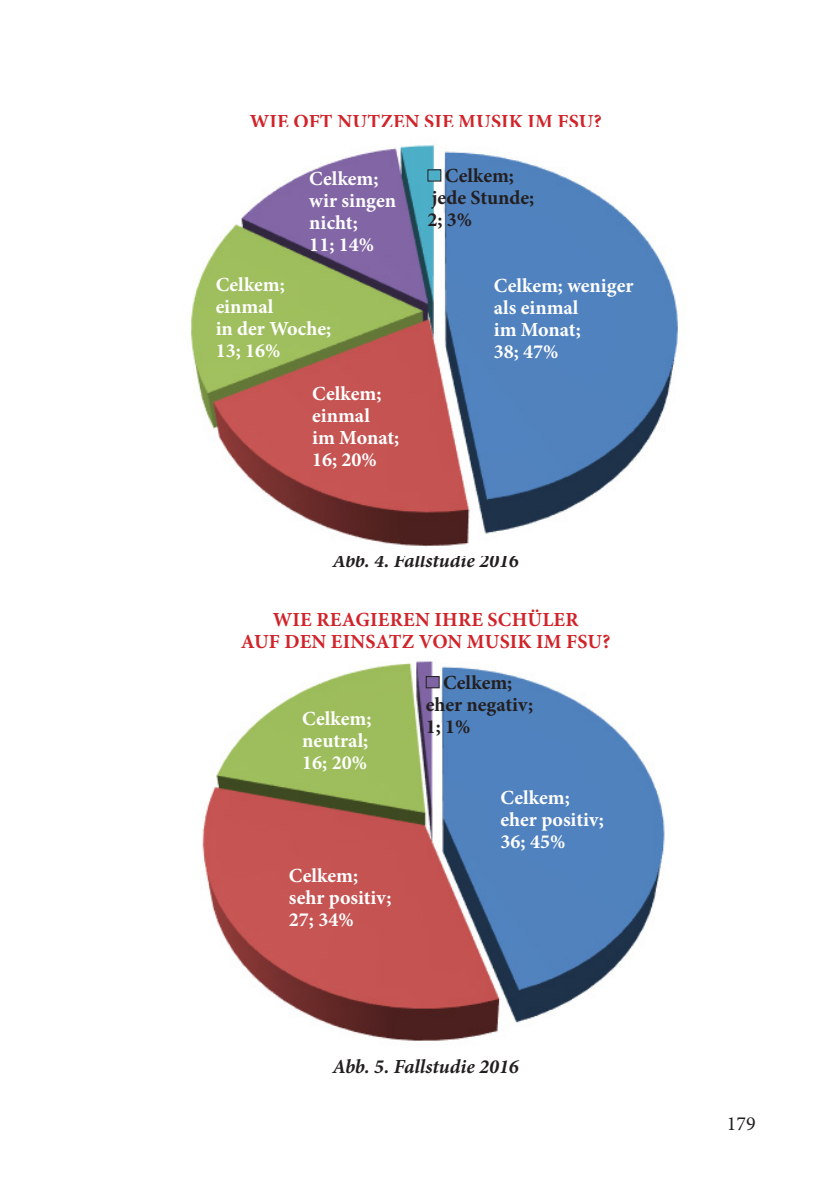
<style>
.page{position:relative;width:840px;height:1191px;background:#fff}
.page>*{position:absolute;margin:0;border:0;box-sizing:border-box;transform-origin:0 0}
.text{font:700 20px/22px "Minion Pro";color:#fff}
.text-2{font:700 20px "Minion Pro";letter-spacing:.01em;color:#d1232a}
.text-3{font:700 20px/22px "Minion Pro";color:#231f20;text-align:center}
.text-4{font:italic 700 20px "Minion Pro";color:#231f20}
.t1{font:20px "Minion Pro";color:#231f20}
</style>
<div class="page">
<img style="left:191px;top:145px;width:487px;height:402px">
<div style="left:427px;top:170px;width:13px;height:11px;background:#4caec7"></div>
<div style="left:427px;top:169px;width:14px;height:13px;border:1px solid #231f20"></div>
<img style="left:202px;top:661px;width:463px;height:380px">
<div style="left:426px;top:676px;width:13px;height:12px;background:#7e64a3"></div>
<div style="left:425px;top:676px;width:14px;height:12px;border:1px solid #231f20"></div>
<p class="text-2" style="left:249px;top:107px;width:353px">WIE OFT NUTZEN SIE MUSIK IM FSU?</p>
<p class="text" style="left:309px;top:167px;width:88px">Celkem; wir singen nicht;</p>
<p class="text" style="left:309px;top:233px;width:66px">11; 14%</p>
<p class="text" style="left:215px;top:273px;width:71px">Celkem;</p>
<p class="text" style="left:215px;top:295px;width:59px">einmal</p>
<p class="text" style="left:215px;top:317px;width:117px">in der Woche;</p>
<p class="text" style="left:215px;top:339px;width:66px">13; 16%</p>
<p class="text" style="left:312px;top:382px;width:88px">Celkem; einmal<br>im Monat;<br>16; 20%</p>
<p class="text-3" style="left:431px;top:164px;width:104px">Celkem; jede Stunde;</p>
<p class="text-3" style="left:427px;top:208px;width:46px">2; 3%</p>
<p class="text" style="left:493px;top:274px;width:141px">Celkem; weniger als einmal<br>im Monat;<br>38; 47%</p>
<p class="text-4" style="left:332px;top:546px;width:188px">Abb. 4. Fallstudie 2016</p>
<p class="text-2" style="left:272px;top:605px;width:307px">WIE REAGIEREN IHRE SCHÜLER</p>
<p class="text-2" style="left:241px;top:627px;width:371px">AUF DEN EINSATZ VON MUSIK IM FSU?</p>
<p class="text" style="left:302px;top:707px;width:71px">Celkem;</p>
<p class="text" style="left:302px;top:729px;width:68px">neutral;</p>
<p class="text" style="left:302px;top:751px;width:66px">16; 20%</p>
<p class="text" style="left:289px;top:864px;width:71px">Celkem;</p>
<p class="text" style="left:289px;top:886px;width:104px">sehr positiv;</p>
<p class="text" style="left:289px;top:908px;width:66px">27; 34%</p>
<p class="text-3" style="left:443px;top:671px;width:71px">Celkem;</p>
<p class="text-3" style="left:425px;top:693px;width:109px">eher negativ;</p>
<p class="text-3" style="left:425px;top:715px;width:46px">1; 1%</p>
<p class="text" style="left:500px;top:786px;width:71px">Celkem;</p>
<p class="text" style="left:500px;top:808px;width:105px">eher positiv;</p>
<p class="text" style="left:500px;top:830px;width:66px">36; 45%</p>
<p class="text-4" style="left:332px;top:1052px;width:188px">Abb. 5. Fallstudie 2016</p>
<p class="t1" style="left:726px;top:1110px;width:30px">179</p>
</div>
